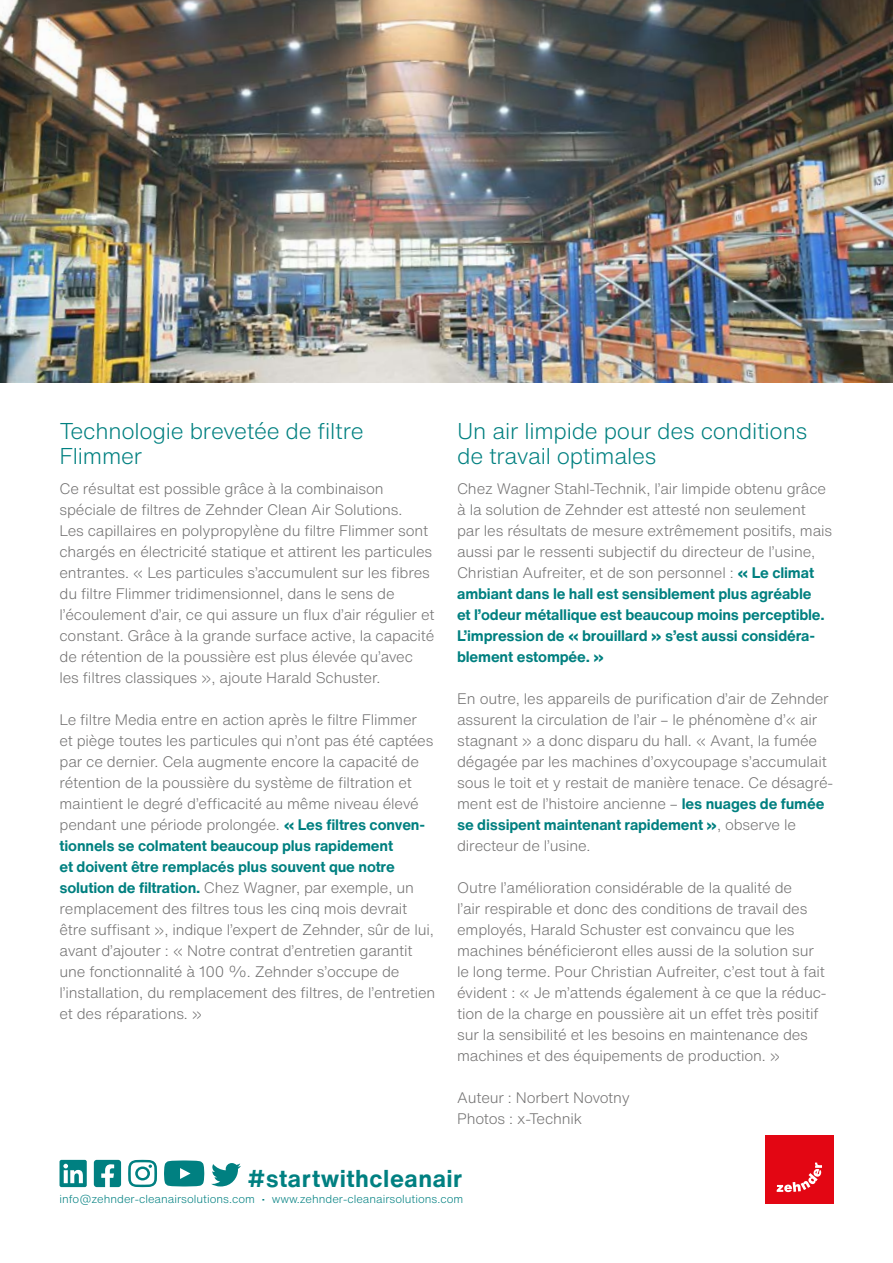
<style>
.page{position:relative;width:893px;height:1263px;background:#fff}
.page>*{position:absolute;margin:0;border:0;box-sizing:border-box;transform-origin:0 0}
.t1{font:700 24px "Helvetica Now Text";letter-spacing:.02em;color:#008081}
.t2{font:300 22.5px/25.5px "Helvetica Now Text";letter-spacing:-.01em;color:#008080}
.t3{font:300 15px/21px "Helvetica Now Text";letter-spacing:-.01em;color:#706f6f}
.t4{font:300 11.4px "Helvetica Now Text";color:#008081}
.s1{font-weight:700;color:#008080}
</style>
<div class="page">
<svg style="left:60px;top:1160px;width:27px;height:27px"></svg>
<svg style="left:128px;top:1160px;width:29px;height:27px"></svg>
<svg style="left:94px;top:1160px;width:27px;height:27px"></svg>
<svg style="left:164px;top:1160px;width:40px;height:26px"></svg>
<svg style="left:211px;top:1163px;width:30px;height:23px"></svg>
<img style="left:0;top:0;width:893px;height:383px">
<div style="left:765px;top:1135px;width:68px;height:68px;background:#e30613"></div>
<svg style="left:777px;top:1162px;width:45px;height:30px"></svg>
<h2 class="t2" style="left:60px;top:417px;width:306px">Technologie brevetée de filtre<br>Flimmer</h2>
<p class="t3" style="left:60px;top:477px;width:376px">Ce résultat est possible grâce à la combinaison spéciale de filtres de Zehnder Clean Air Solutions.<br>Les capillaires en polypropylène du filtre Flimmer sont chargés en électricité statique et attirent les particules entrantes. « Les particules s’accumulent sur les fibres du filtre Flimmer tridimensionnel, dans le sens de l’écoulement d’air, ce qui assure un flux d’air régulier et constant. Grâce à la grande surface active, la capacité de rétention de la poussière est plus élevée qu’avec les filtres classiques », ajoute Harald Schuster.</p>
<p class="t3" style="left:60px;top:708px;width:377px">Le filtre Media entre en action après le filtre Flimmer<br>et piège toutes les particules qui n’ont pas été captées par ce dernier. Cela augmente encore la capacité de rétention de la poussière du système de filtration et maintient le degré d’efficacité au même niveau élevé pendant une période prolongée. <span class="s1">« Les filtres conven&shy;tionnels se colmatent beaucoup plus rapidement<br>et doivent être remplacés plus souvent que notre solution de filtration.</span> Chez Wagner, par exemple, un remplacement des filtres tous les cinq mois devrait être suffisant », indique l’expert de Zehnder, sûr de lui, avant d’ajouter : « Notre contrat d’entretien garantit une fonctionnalité à 100 %. Zehnder s’occupe de l’installation, du remplacement des filtres, de l’entretien et des réparations. »</p>
<h2 class="t2" style="left:457px;top:417px;width:352px">Un air limpide pour des conditions de travail optimales</h2>
<p class="t3" style="left:457px;top:477px;width:377px">Chez Wagner Stahl-Technik, l’air limpide obtenu grâce à la solution de Zehnder est attesté non seulement par les résultats de mesure extrêmement positifs, mais aussi par le ressenti subjectif du directeur de l’usine, Christian Aufreiter, et de son personnel : <span class="s1">« Le climat ambiant dans le hall est sensiblement plus agréable<br>et l’odeur métallique est beaucoup moins perceptible.<br>L’impression de « brouillard » s’est aussi considéra&shy;blement estompée. »</span></p>
<p class="t3" style="left:457px;top:687px;width:378px">En outre, les appareils de purification d’air de Zehnder assurent la circulation de l’air – le phénomène d’« air stagnant » a donc disparu du hall. « Avant, la fumée dégagée par les machines d’oxycoupage s’accumulait sous le toit et y restait de manière tenace. Ce désagré&shy;ment est de l’histoire ancienne – <span class="s1">les nuages de fumée se dissipent maintenant rapidement »</span>, observe le directeur de l’usine.</p>
<p class="t3" style="left:457px;top:876px;width:371px">Outre l’amélioration considérable de la qualité de<br>l’air respirable et donc des conditions de travail des employés, Harald Schuster est convaincu que les machines bénéficieront elles aussi de la solution sur le long terme. Pour Christian Aufreiter, c’est tout à fait évident : « Je m’attends également à ce que la réduc&shy;tion de la charge en poussière ait un effet très positif sur la sensibilité et les besoins en maintenance des machines et des équipements de production. »</p>
<p class="t3" style="left:457px;top:1086px;width:174px">Auteur : Norbert Novotny<br>Photos : x-Technik</p>
<h1 class="t1" style="left:248px;top:1160px;width:216px">#startwithcleanair</h1>
<p class="t4" style="left:60px;top:1190px;width:405px">info@zehnder-cleanairsolutions.com • www.zehnder-cleanairsolutions.com</p>
</div>
